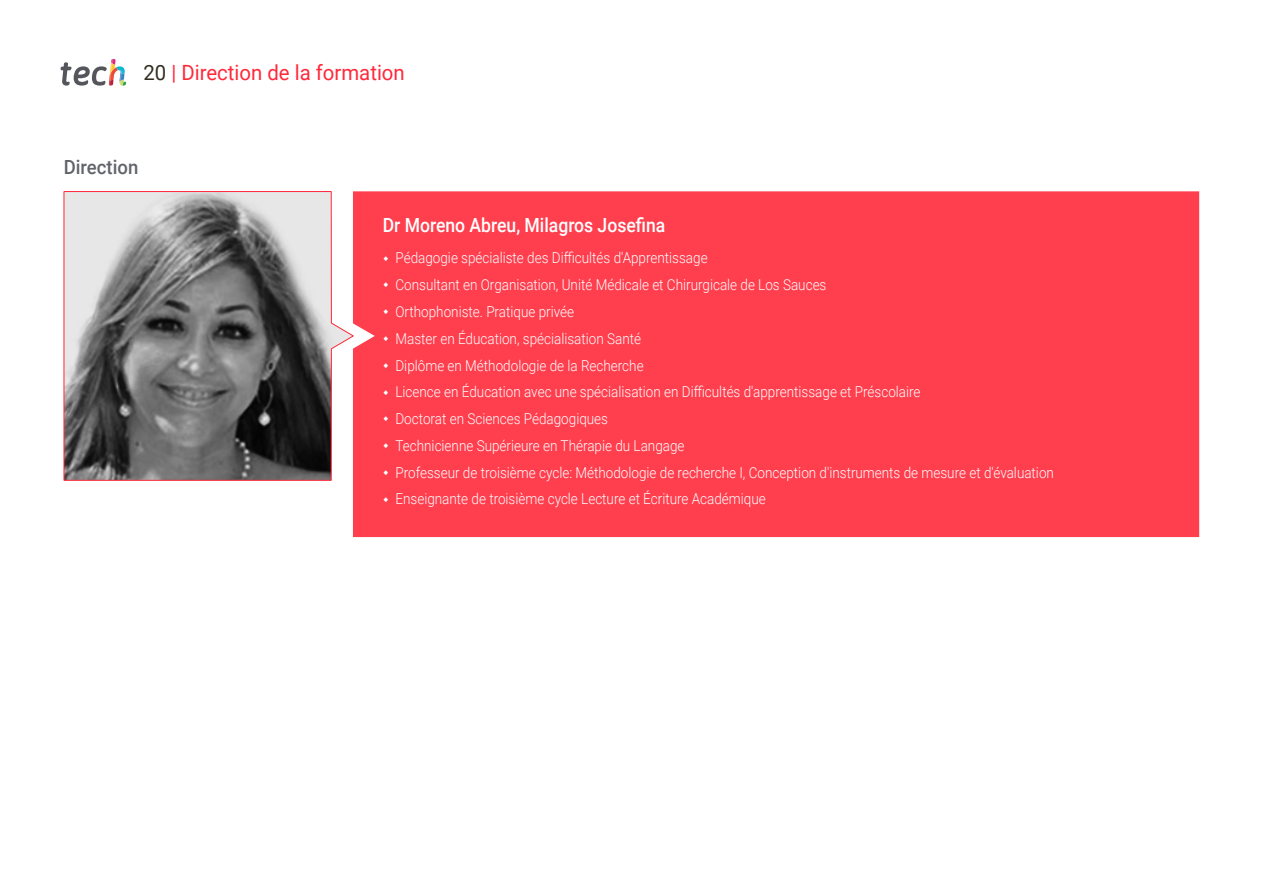
<style>
.page{position:relative;width:1263px;height:893px;background:#fff}
.page>*{position:absolute;margin:0;border:0;box-sizing:border-box;transform-origin:0 0}
.t1{font:21px "Roboto";color:#ff293a}
.t2{font:500 19.5px "Roboto";color:#fff;scale:.9 1}
.t3{font:500 19.5px "Roboto";color:#61646a;scale:.95 1}
.t4{font:300 15px/26.7px "Roboto";color:#fff;scale:.9 1}
.s1{color:#312e20}
</style>
<div class="page">
<svg style="left:61px;top:59px;width:65px;height:27px"></svg>
<div style="left:353px;top:191px;width:846px;height:346px;background:#ff3e4e"></div>
<svg style="left:64px;top:191px;width:290px;height:290px;background:#878484"></svg>
<svg style="left:384px;top:256px;width:4px;height:5px"></svg>
<svg style="left:384px;top:283px;width:4px;height:5px"></svg>
<svg style="left:384px;top:309px;width:4px;height:5px"></svg>
<svg style="left:384px;top:336px;width:4px;height:5px"></svg>
<svg style="left:384px;top:363px;width:4px;height:5px"></svg>
<svg style="left:384px;top:390px;width:4px;height:5px"></svg>
<svg style="left:384px;top:416px;width:4px;height:5px"></svg>
<svg style="left:384px;top:443px;width:4px;height:5px"></svg>
<svg style="left:384px;top:470px;width:4px;height:5px"></svg>
<svg style="left:384px;top:497px;width:4px;height:5px"></svg>
<h1 class="t1" style="left:144px;top:57px;width:263px"><span class="s1">20</span> | Direction de la formation</h1>
<h2 class="t3" style="left:64px;top:154px;width:80px">Direction</h2>
<h2 class="t2" style="left:383px;top:211px;width:315px">Dr Moreno Abreu, Milagros Josefina</h2>
<p class="t4" style="left:395px;top:244px;width:733px">Pédagogie spécialiste des Difficultés d'Apprentissage<br>Consultant en Organisation, Unité Médicale et Chirurgicale de Los Sauces<br>Orthophoniste. Pratique privée<br>Master en Éducation, spécialisation Santé<br>Diplôme en Méthodologie de la Recherche<br>Licence en Éducation avec une spécialisation en Difficultés d'apprentissage et Préscolaire<br>Doctorat en Sciences Pédagogiques<br>Technicienne Supérieure en Thérapie du Langage<br>Professeur de troisième cycle: Méthodologie de recherche I, Conception d'instruments de mesure et d'évaluation Enseignante de troisième cycle Lecture et Écriture Académique</p>
</div>
